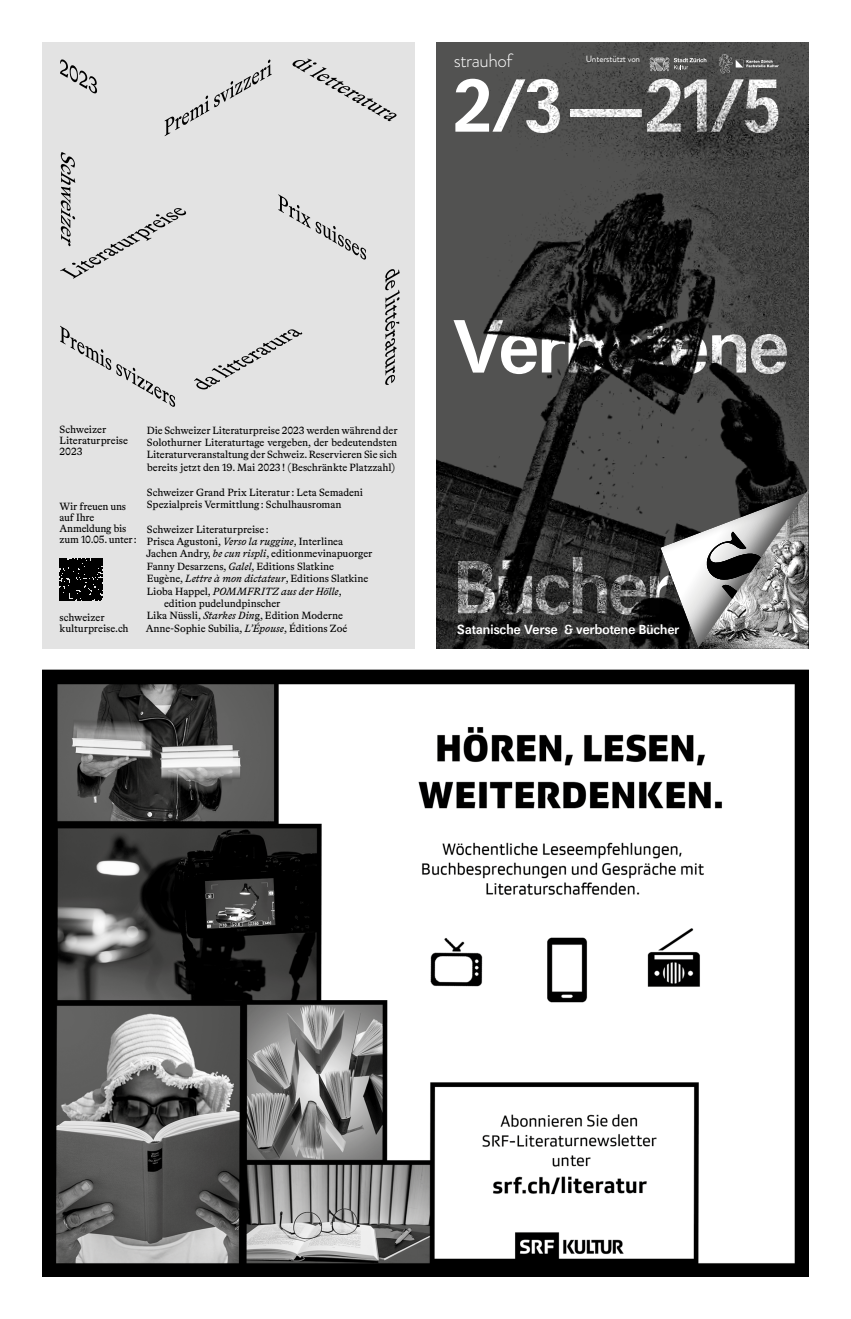
<style>
.page{position:relative;width:851px;height:1319px;background:#fff}
.page>*{position:absolute;margin:0;border:0;box-sizing:border-box;transform-origin:0 0}
.t1{font:79.35px "Maxima Hf T48 Normal";letter-spacing:-.01em;color:#fff}
.t2{font:300 19.2px "Brandon Grotesque";letter-spacing:-.025em;color:#fff}
.t3{font:13.95px "Maxima Hf T48 Normal";letter-spacing:.015em;color:#fff}
.t4{font:10.5px/11.1px "Bradford LL";color:#000}
.t5{font:italic 10.5px "Bradford LL";letter-spacing:.005em;color:#000}
.t6{font:9.15px "Brandon Grotesque";letter-spacing:-.015em;color:#fff}
.s1{font-style:italic}
.s2{font-style:normal}
.s3{font-size:13.65px}
</style>
<div class="page">
<img style="left:436px;top:43px;width:372px;height:605px">
<svg style="left:658px;top:488px;width:150px;height:160px"></svg>
<img style="left:697px;top:489px;width:111px;height:159px">
<svg style="left:718px;top:54px;width:60px;height:19px"></svg>
<svg style="left:649px;top:57px;width:57px;height:14px"></svg>
<img style="left:44px;top:672px;width:762px;height:602px">
<div style="left:43px;top:43px;width:371px;height:605px;background:#e3e3e3"></div>
<svg style="left:60px;top:558px;width:42px;height:42px;background:#101010"></svg>
<svg style="left:278px;top:194px;width:88px;height:66px"></svg>
<svg style="left:385px;top:269px;width:14px;height:116px"></svg>
<svg style="left:60px;top:152px;width:126px;height:126px"></svg>
<svg style="left:194px;top:329px;width:109px;height:61px"></svg>
<svg style="left:60px;top:325px;width:115px;height:82px"></svg>
<svg style="left:165px;top:59px;width:106px;height:77px"></svg>
<svg style="left:292px;top:59px;width:105px;height:62px"></svg>
<svg style="left:60px;top:59px;width:37px;height:35px"></svg>
<h2 class="t2" style="left:453px;top:47px;width:60px">strauhof</h2>
<p class="t6" style="left:585px;top:52px;width:56px">Unterstützt von</p>
<h1 class="t1" style="left:453px;top:64px;width:329px">2/3—21/5</h1>
<p class="t4" style="left:60px;top:423px;width:70px">Schweizer<br>Literaturpreise<br>2023</p>
<p class="t4" style="left:60px;top:500px;width:79px">Wir freuen uns auf Ihre<br>Anmeldung bis zum 10.05. unter :</p>
<p class="t4" style="left:60px;top:611px;width:70px">schweizer kulturpreise.ch</p>
<p class="t4" style="left:147px;top:423px;width:252px;line-height:12.3px;text-align:justify">Die Schweizer Literaturpreise 2023 werden während der Solothurner Literaturtage vergeben, der bedeutendsten Literaturveranstaltung der Schweiz. Reservieren Sie sich bereits jetzt den 19. Mai 2023 ! (Beschränkte Platzzahl)</p>
<p class="t4" style="left:147px;top:485px;width:218px;line-height:12.3px">Schweizer Grand Prix Literatur : Leta Semadeni<br>Spezialpreis Vermittlung : Schulhausroman</p>
<p class="t4" style="left:147px;top:523px;width:123px">Schweizer Literaturpreise :</p>
<p class="t4" style="left:147px;top:535px;width:198px">Prisca Agustoni, <span class="s1">Verso la ruggine</span>, Interlinea</p>
<p class="t4" style="left:146px;top:547px;width:228px">Jachen Andry, <span class="s1">be cun rispli</span>, editionmevinapuorger</p>
<p class="t4" style="left:147px;top:560px;width:189px">Fanny Desarzens, <span class="s1">Galel</span>, Editions Slatkine</p>
<p class="t4" style="left:147px;top:572px;width:223px">Eugène, <span class="s1">Lettre à mon dictateur</span>, Editions Slatkine</p>
<p class="t5" style="left:147px;top:584px;width:196px"><span class="s2">Lioba Happel,</span> POMMFRITZ aus der Hölle<span class="s2">,</span></p>
<p class="t4" style="left:164px;top:597px;width:118px">edition pudelundpinscher</p>
<p class="t4" style="left:147px;top:609px;width:198px">Lika Nüssli, <span class="s1">Starkes Din</span>g, Edition Moderne</p>
<p class="t4" style="left:146px;top:622px;width:203px">Anne-Sophie Subilia, <span class="s1">L’Épouse</span>, Éditions Zoé</p>
<h1 class="t1" style="left:453px;top:305px;width:337px">Verbotene</h1>
<h1 class="t1" style="left:453px;top:546px;width:222px">Bücher</h1>
<h3 class="t3" style="left:457px;top:621px;width:223px">Satanische Verse &amp; verbotene <span class="s3">Bücher</span></h3>
</div>
